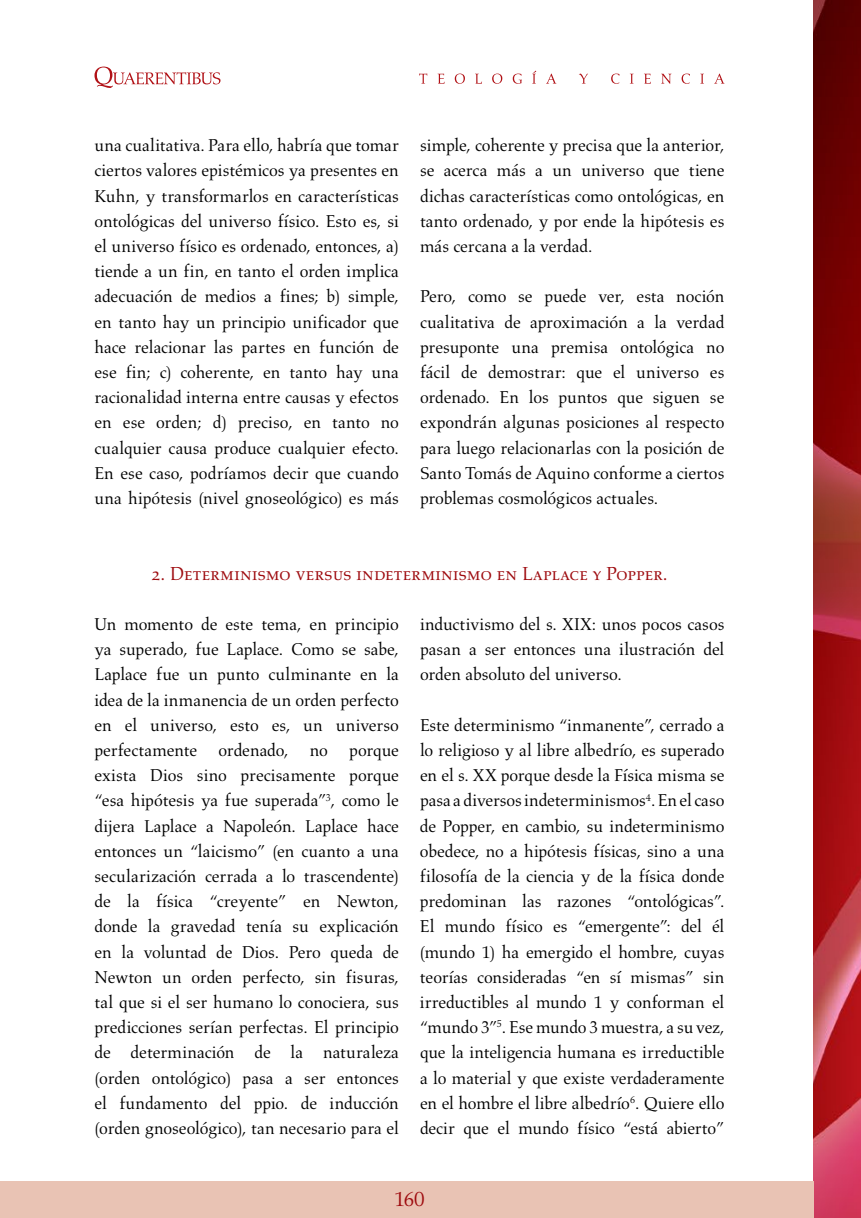
<style>
.page{position:relative;width:861px;height:1218px;background:#fff}
.page>*{position:absolute;margin:0;border:0;box-sizing:border-box;transform-origin:0 0}
.t1{font:21px "Aldus LT Std";color:#9e0b0f}
.t2{font:19.25px "Aldus LT Std";color:#9e0b0f}
.t3{font:17.5px/25.2px "Aldus LT Std";letter-spacing:-.005em;color:#000;text-align:justify}
</style>
<div class="page">
<img style="left:814px;top:0;width:47px;height:1218px">
<div style="left:0;top:1181px;width:814px;height:37px;background:#e9c3b4"></div>
<svg style="left:95px;top:67px;width:126px;height:21px"></svg>
<svg style="left:419px;top:71px;width:306px;height:13px"></svg>
<p class="t3" style="left:94px;top:133px;width:306px">una cualitativa. Para ello, habría que tomar ciertos valores epistémicos ya presentes en Kuhn, y transformarlos en características ontológicas del universo físico. Esto es, si el universo físico es ordenado, entonces, a) tiende a un fin, en tanto el orden implica adecuación de medios a fines; b) simple, en tanto hay un principio unificador que hace relacionar las partes en función de ese fin; c) coherente, en tanto hay una racionalidad interna entre causas y efectos en ese orden; d) preciso, en tanto no cualquier causa produce cualquier efecto.<br>En ese caso, podríamos decir que cuando una hipótesis (nivel gnoseológico) es más</p>
<p class="t3" style="left:420px;top:133px;width:306px">simple, coherente y precisa que la anterior, se acerca más a un universo que tiene dichas características como ontológicas, en tanto ordenado, y por ende la hipótesis es más cercana a la verdad.</p>
<p class="t3" style="left:420px;top:284px;width:306px">Pero, como se puede ver, esta noción cualitativa de aproximación a la verdad presuponte una premisa ontológica no fácil de demostrar: que el universo es ordenado. En los puntos que siguen se expondrán algunas posiciones al respecto para luego relacionarlas con la posición de Santo Tomás de Aquino conforme a ciertos problemas cosmológicos actuales.</p>
<p class="t2" style="left:151px;top:562px;width:518px">2. Determinismo versus indeterminismo en Laplace y Popper.</p>
<p class="t3" style="left:94px;top:612px;width:306px">Un momento de este tema, en principio ya superado, fue Laplace. Como se sabe, Laplace fue un punto culminante en la idea de la inmanencia de un orden perfecto en el universo, esto es, un universo perfectamente ordenado, no porque exista Dios sino precisamente porque “esa hipótesis ya fue superada”<sup>3</sup>, como le dijera Laplace a Napoleón. Laplace hace entonces un “laicismo” (en cuanto a una secularización cerrada a lo trascendente) de la física “creyente” en Newton, donde la gravedad tenía su explicación en la voluntad de Dios. Pero queda de Newton un orden perfecto, sin fisuras, tal que si el ser humano lo conociera, sus predicciones serían perfectas. El principio de determinación de la naturaleza (orden ontológico) pasa a ser entonces el fundamento del ppio. de inducción (orden gnoseológico), tan necesario para el</p>
<p class="t3" style="left:420px;top:612px;width:306px">inductivismo del s. XIX: unos pocos casos pasan a ser entonces una ilustración del orden absoluto del universo.</p>
<p class="t3" style="left:420px;top:713px;width:306px">Este determinismo “inmanente”, cerrado a lo religioso y al libre albedrío, es superado en el s. XX porque desde la Física misma se pasa a diversos indeterminismos<sup>4</sup>. En el caso de Popper, en cambio, su indeterminismo obedece, no a hipótesis físicas, sino a una filosofía de la ciencia y de la física donde predominan las razones “ontológicas”.<br>El mundo físico es “emergente”: del él (mundo 1) ha emergido el hombre, cuyas teorías consideradas “en sí mismas” sin irreductibles al mundo 1 y conforman el “mundo 3”<sup>5</sup>. Ese mundo 3 muestra, a su vez, que la inteligencia humana es irreductible a lo material y que existe verdaderamente en el hombre el libre albedrío<sup>6</sup>. Quiere ello decir que el mundo físico “está abierto”</p>
<p class="t1" style="left:394px;top:1187px;width:32px">160</p>
</div>
